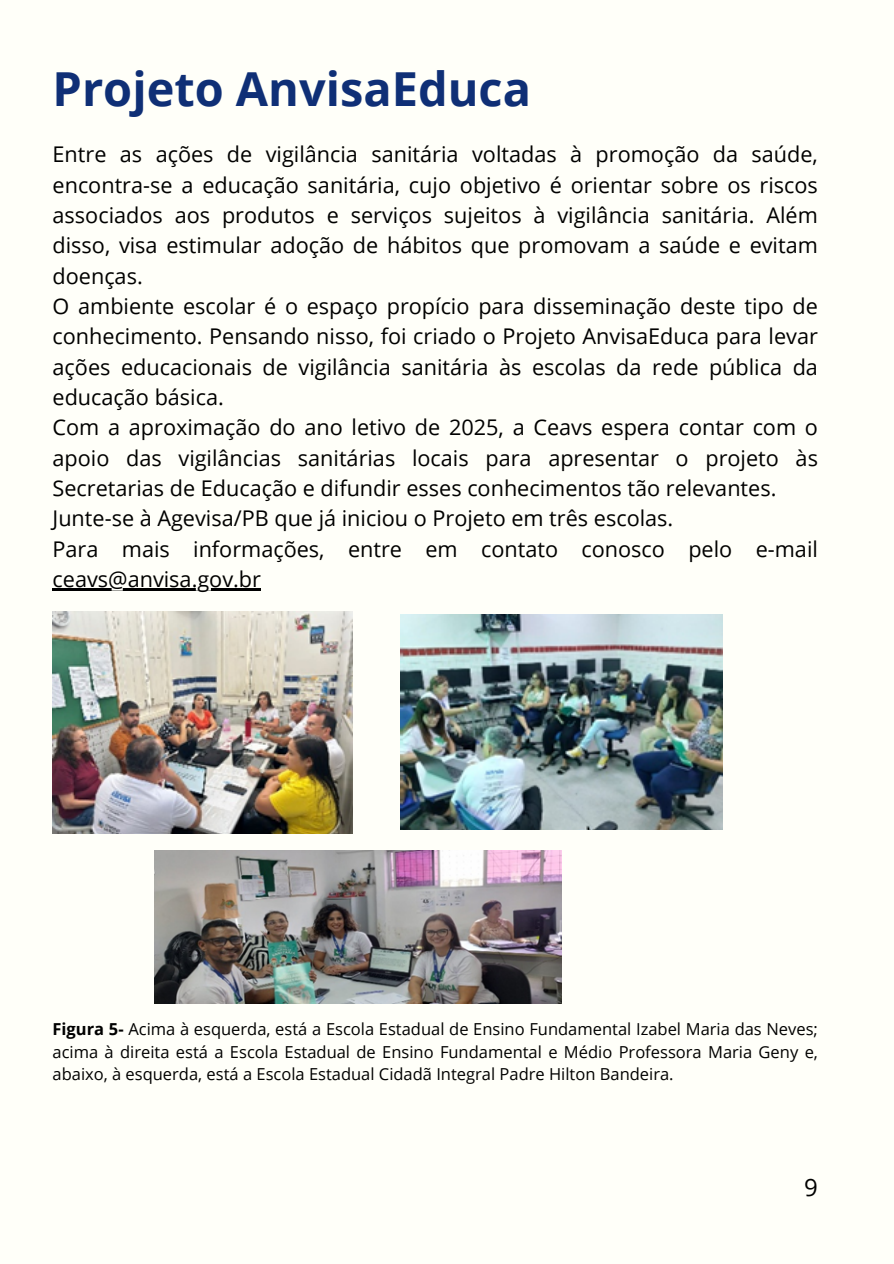
<style>
.page{position:relative;width:894px;height:1264px;background:#fff}
.page>*{position:absolute;margin:0;border:0;box-sizing:border-box;transform-origin:0 0}
.t1{font:700 46.95px "Open Sans";color:#0f2f76}
.t2{font:24px "Open Sans";color:#000}
.t3{font:21.6px/30.3px "Open Sans";color:#000}
.t4{font:16.5px/22.5px "Open Sans";color:#000;text-align:justify}
.s1{font-weight:700}
</style>
<div class="page">
<div style="left:0;top:0;width:893px;height:1263px;background:#fffff9"></div>
<img style="left:53px;top:611px;width:299px;height:222px">
<img style="left:401px;top:614px;width:321px;height:215px">
<img style="left:155px;top:850px;width:406px;height:153px">
<hr style="left:53px;top:588px;width:208px;height:2px;background:#000">
<p class="t1" style="left:53px;top:56px;width:480px">Projeto AnvisaEduca</p>
<p class="t3" style="left:53px;top:139px;width:766px">Entre as ações de vigilância sanitária voltadas à promoção da saúde, encontra-se a educação sanitária, cujo objetivo é orientar sobre os riscos associados aos produtos e serviços sujeitos à vigilância sanitária. Além disso, visa estimular adoção de hábitos que promovam a saúde e evitam doenças.<br>O ambiente escolar é o espaço propício para disseminação deste tipo de conhecimento. Pensando nisso, foi criado o Projeto AnvisaEduca para levar ações educacionais de vigilância sanitária às escolas da rede pública da educação básica.<br>Com a aproximação do ano letivo de 2025, a Ceavs espera contar com o apoio das vigilâncias sanitárias locais para apresentar o projeto às Secretarias de Educação e difundir esses conhecimentos tão relevantes.<br>Junte-se à Agevisa/PB que já iniciou o Projeto em três escolas.<br>Para mais informações, entre em contato conosco pelo e-mail</p>
<p class="t3" style="left:53px;top:563px;width:210px">ceavs@anvisa.gov.br</p>
<p class="t4" style="left:53px;top:1017px;width:766px"><span class="s1">Figura 5-</span> Acima à esquerda, está a Escola Estadual de Ensino Fundamental Izabel Maria das Neves; acima à direita está a Escola Estadual de Ensino Fundamental e Médio Professora Maria Geny e, abaixo, à esquerda, está a Escola Estadual Cidadã Integral Padre Hilton Bandeira.</p>
<p class="t2" style="left:804px;top:1170px;width:15px">9</p>
</div>
